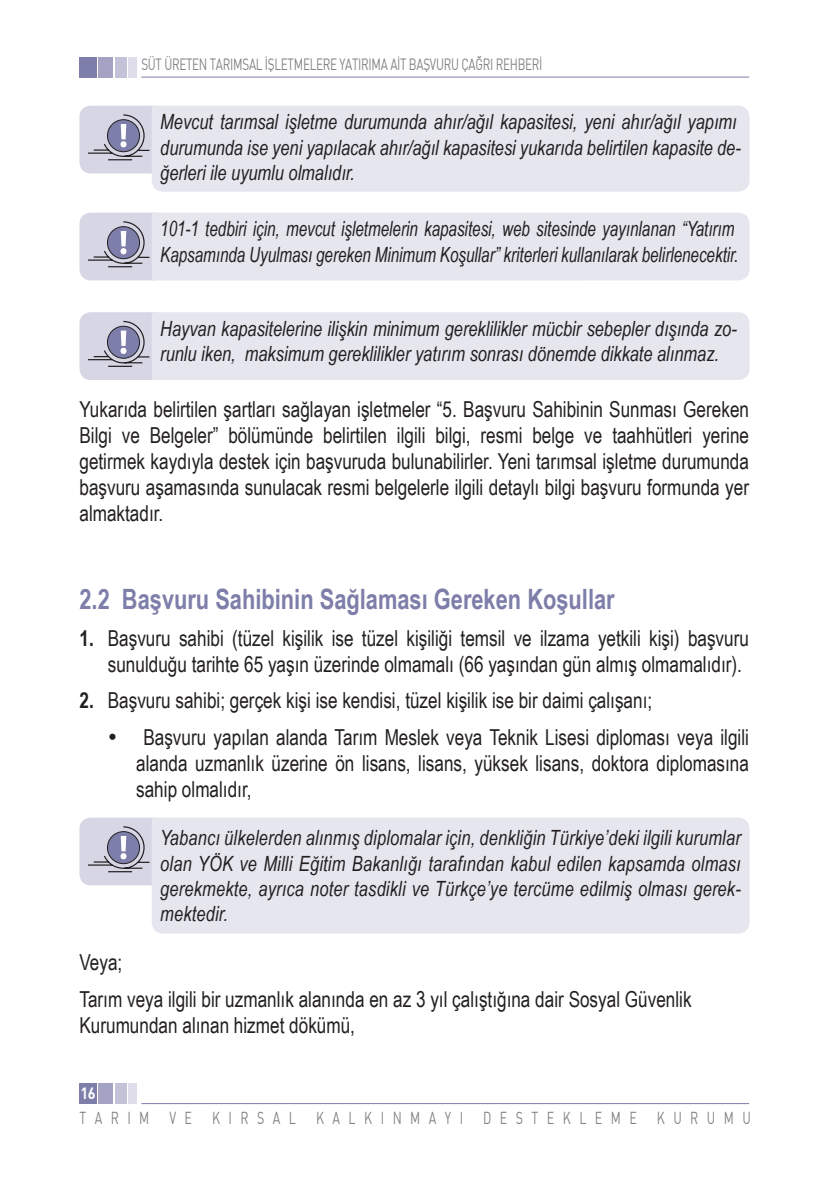
<style>
.page{position:relative;width:840px;height:1191px;background:#fff}
.page>*{position:absolute;margin:0;border:0;box-sizing:border-box;transform-origin:0 0}
.t1{font:700 28px "Arial Narrow";color:#7d7ea9;scale:.95 1}
.t2{font:22px/26px "Arial Narrow";color:#231f20;text-align:justify;scale:.95 1}
.t3{font:italic 21px/25.2px "Arial Narrow";color:#231f20;scale:.95 1}
.t4{font:italic 21px/25.2px "Arial Narrow";color:#231f20;scale:.88 1}
.t5{font:17px "DINT";letter-spacing:.68em;color:#808285;scale:.73 1}
.t6{font:16px "DINT";letter-spacing:-.025em;color:#808285;scale:.73 1}
.t7{font:700 16px "DINT";color:#fff;scale:.9 1}
.s1{font-weight:700}
</style>
<div class="page">
<hr style="left:141px;top:77px;width:607px;height:1px;background:#7d7ea9">
<div style="left:128px;top:57px;width:9px;height:21px;background:#dfdde9"></div>
<div style="left:99px;top:57px;width:14px;height:21px;background:#a3a2c3"></div>
<div style="left:115px;top:57px;width:11px;height:21px;background:#c2c2d8"></div>
<div style="left:79px;top:57px;width:17px;height:21px;background:#7d7ea9"></div>
<hr style="left:141px;top:1103px;width:607px;height:1px;background:#7d7ea9">
<div style="left:128px;top:1083px;width:9px;height:21px;background:#dfdde9"></div>
<div style="left:99px;top:1083px;width:14px;height:21px;background:#a3a2c3"></div>
<div style="left:115px;top:1083px;width:11px;height:21px;background:#c2c2d8"></div>
<div style="left:79px;top:1083px;width:17px;height:21px;background:#7d7ea9"></div>
<div style="left:152px;top:106px;width:597px;height:86px;background:#e6e6ef"></div>
<svg style="left:79px;top:106px;width:77px;height:67px;background:#c1c1d2"></svg>
<svg style="left:79px;top:213px;width:670px;height:67px;background:#e1e1eb"></svg>
<div style="left:156px;top:312px;width:593px;height:68px;background:#e6e6ef"></div>
<svg style="left:79px;top:312px;width:77px;height:68px;background:#c2c2d3"></svg>
<div style="left:152px;top:817px;width:597px;height:116px;background:#e6e6ef"></div>
<svg style="left:79px;top:817px;width:77px;height:68px;background:#c2c2d3"></svg>
<p class="t6" style="left:141px;top:55px;width:551px">SÜT ÜRETEN TARIMSAL İŞLETMELERE YATIRIMA AİT BAŞVURU ÇAĞRI REHBERİ</p>
<p class="t3" style="left:160px;top:109px;width:612px">Mevcut tarımsal işletme durumunda ahır/ağıl kapasitesi, yeni ahır/ağıl yapımı durumunda ise yeni yapılacak ahır/ağıl kapasitesi yukarıda belirtilen kapasite de&shy;ğerleri ile uyumlu olmalıdır.</p>
<p class="t4" style="left:160px;top:216px;width:658px">101-1 tedbiri için, mevcut işletmelerin kapasitesi, web sitesinde yayınlanan “Yatırım<br>Kapsamında Uyulması gereken Minimum Koşullar” kriterleri kullanılarak belirlenecektir.</p>
<p class="t3" style="left:160px;top:316px;width:608px">Hayvan kapasitelerine ilişkin minimum gereklilikler mücbir sebepler dışında zo&shy;runlu iken, maksimum gereklilikler yatırım sonrası dönemde dikkate alınmaz.</p>
<p class="t2" style="left:79px;top:395px;width:706px">Yukarıda belirtilen şartları sağlayan işletmeler “5. Başvuru Sahibinin Sunması Gereken Bilgi ve Belgeler” bölümünde belirtilen ilgili bilgi, resmi belge ve taahhütleri yerine getirmek kaydıyla destek için başvuruda bulunabilirler. Yeni tarımsal işletme durumunda başvuru aşamasında sunulacak resmi belgelerle ilgili detaylı bilgi başvuru formunda yer almaktadır.</p>
<p class="t1" style="left:79px;top:578px;width:564px">2.2 Başvuru Sahibinin Sağlaması Gereken Koşullar</p>
<p class="t2" style="left:108px;top:624px;width:676px;text-indent:-28px"><span class="s1">1.</span> Başvuru sahibi (tüzel kişilik ise tüzel kişiliği temsil ve ilzama yetkili kişi) başvuru sunulduğu tarihte 65 yaşın üzerinde olmamalı (66 yaşından gün almış olmamalıdır).</p>
<p class="t2" style="left:79px;top:687px;width:604px"><span class="s1">2.</span> Başvuru sahibi; gerçek kişi ise kendisi, tüzel kişilik ise bir daimi çalışanı;</p>
<p class="t2" style="left:136px;top:723px;width:646px;text-indent:-28px">• Başvuru yapılan alanda Tarım Meslek veya Teknik Lisesi diploması veya ilgili alanda uzmanlık üzerine ön lisans, lisans, yüksek lisans, doktora diplomasına sahip olmalıdır,</p>
<p class="t3" style="left:160px;top:825px;width:612px;text-align:justify">Yabancı ülkelerden alınmış diplomalar için, denkliğin Türkiye’deki ilgili kurumlar olan YÖK ve Milli Eğitim Bakanlığı tarafından kabul edilen kapsamda olması gerekmekte, ayrıca noter tasdikli ve Türkçe’ye tercüme edilmiş olması gerek&shy;mektedir.</p>
<p class="t2" style="left:79px;top:943px;width:645px;line-height:36.8px">Veya;<br>Tarım veya ilgili bir uzmanlık alanında en az 3 yıl çalıştığına dair Sosyal Güvenlik</p>
<p class="t2" style="left:79px;top:1011px;width:291px">Kurumundan alınan hizmet dökümü,</p>
<p class="t7" style="left:80px;top:1082px;width:18px">16</p>
<p class="t5" style="left:79px;top:1107px;width:920px">TARIM VE KIRSAL KALKINMAYI DESTEKLEME KURUMU</p>
</div>
